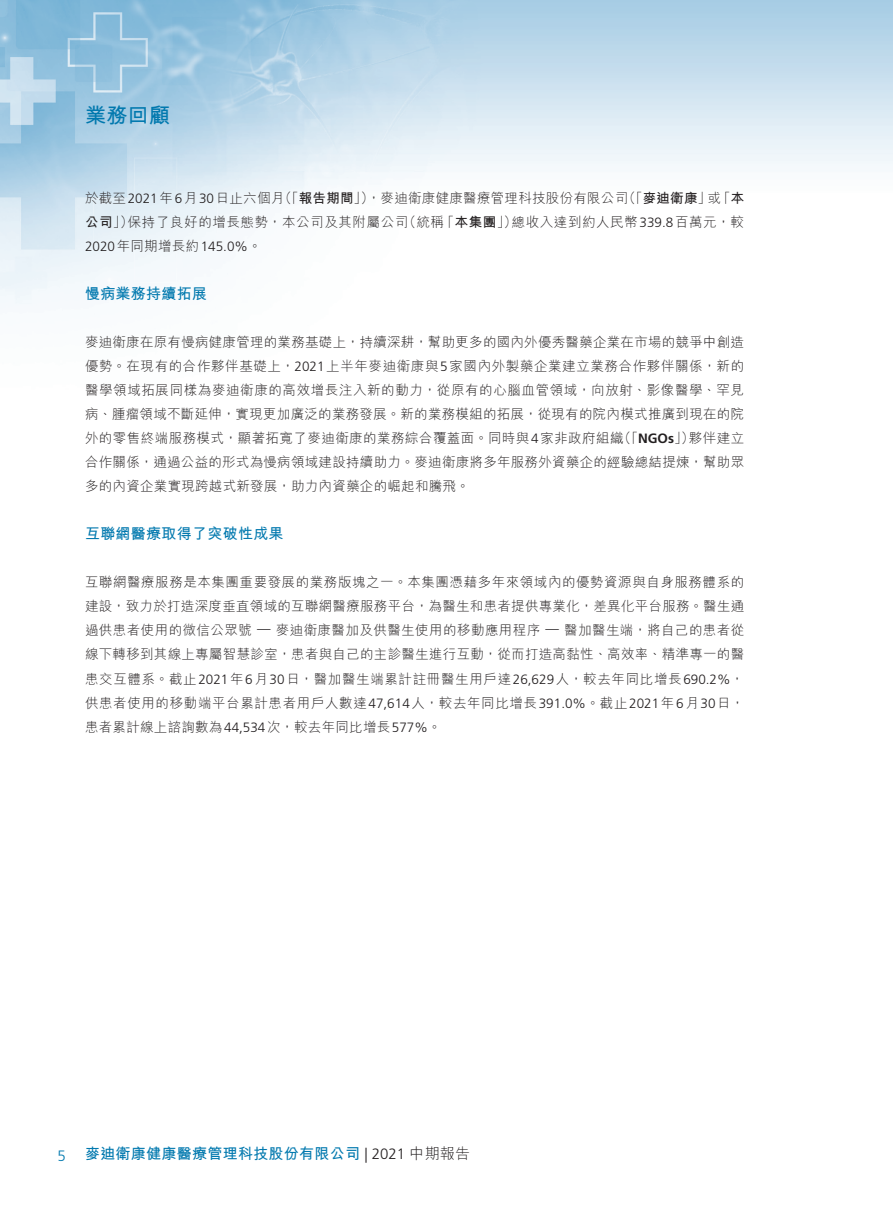
<style>
.page{position:relative;width:893px;height:1212px;background:#fff}
.page>*{position:absolute;margin:0;border:0;box-sizing:border-box;transform-origin:0 0}
.t1{font:700 21px "M Hei HK";color:#0078ae}
._01_H1{font:700 15px "M Hei HK";letter-spacing:.02em;color:#0078ae}
.t2{font:300 15px "Frutiger LT Std";color:#0078ae}
._00_txt{font:300 13.5px/24px "M Hei HK";letter-spacing:.035em;color:#231f20;text-align:right}
._00_txt-2{font:300 13.5px/24px "Frutiger LT Std";color:#231f20}
._00_txt-3{font:700 13.5px "M Hei HK";color:#231f20}
.s1{font-weight:700}
.s2{font-weight:300}
.s3{font-family:"Frutiger LT Std"}
.s4{font-family:"M Hei HK";font-weight:700}
.s5{font-family:"M Hei HK"}
.s6{font-family:"Frutiger LT Std";font-weight:700}
.s7{font-family:"Frutiger LT Std";font-weight:300;color:#231f20}
.s8{font-weight:300;color:#231f20}
</style>
<div class="page">
<img style="left:0;top:0;width:893px;height:304px">
<p class="t1" style="left:85px;top:100px;width:87px">業務回顧</p>
<p class="_00_txt" style="left:279px;top:186px;width:97px">（「<span class="s1">報告期間</span>」）</p>
<p class="_00_txt-3" style="left:622px;top:189px;width:90px"><span class="s2">（「</span>麥迪衛康<span class="s2">」</span></p>
<p class="_00_txt" style="left:367px;top:186px;width:263px">，麥迪衛康健康醫療管理科技股份有限公司</p>
<p class="_00_txt" style="left:85px;top:186px;width:201px">於截至<span class="s3">2021</span>年<span class="s3">6</span>月<span class="s3">30</span>日止六個月</p>
<p class="_00_txt" style="left:707px;top:186px;width:15px">或</p>
<p class="_00_txt" style="left:717px;top:186px;width:29px">「<span class="s1">本</span></p>
<p class="_00_txt-2" style="left:85px;top:211px;width:178px"><span class="s4">公司</span><span class="s5">」）<br></span>2020<span class="s5">年同期增長約</span>145.0%<span class="s5">。</span></p>
<p class="_01_H1" style="left:85px;top:283px;width:124px">慢病業務持續拓展</p>
<p class="_00_txt" style="left:85px;top:330px;width:661px">麥迪衛康在原有慢病健康管理的業務基礎上，持續深耕，幫助更多的國內外優秀醫藥企業在市場的競爭中創造優勢。在現有的合作夥伴基礎上，<span class="s3">2021</span>上半年麥迪衛康與<span class="s3">5</span>家國內外製藥企業建立業務合作夥伴關係，新的醫學領域拓展同樣為麥迪衛康的高效增長注入新的動力，從原有的心腦血管領域，向放射、影像醫學、罕見病、腫瘤領域不斷延伸，實現更加廣泛的業務發展。新的業務模組的拓展，從現有的院內模式推廣到現在的院夥伴建立</p>
<p class="_00_txt" style="left:403px;top:210px;width:43px">（統稱</p>
<p class="_00_txt" style="left:441px;top:210px;width:78px">「<span class="s1">本集團</span>」）</p>
<p class="_00_txt" style="left:128px;top:210px;width:282px">保持了良好的增長態勢，本公司及其附屬公司</p>
<p class="_00_txt" style="left:512px;top:210px;width:234px">總收入達到約人民幣<span class="s3">339.8</span>百萬元，較</p>
<p class="_00_txt" style="left:618px;top:426px;width:78px">（「<span class="s6">NGOs</span>」）</p>
<p class="_00_txt" style="left:85px;top:426px;width:661px;text-align:left">外的零售終端服務模式，顯著拓寬了麥迪衛康的業務綜合覆蓋面。同時與<span class="s3">4</span>家非政府組織<br>合作關係，通過公益的形式為慢病領域建設持續助力。麥迪衛康將多年服務外資藥企的經驗總結提煉，幫助眾多的內資企業實現跨越式新發展，助力內資藥企的崛起和騰飛。</p>
<p class="_01_H1" style="left:85px;top:523px;width:200px">互聯網醫療取得了突破性成果</p>
<p class="_00_txt" style="left:85px;top:570px;width:661px">互聯網醫療服務是本集團重要發展的業務版塊之一。本集團憑藉多年來領域內的優勢資源與自身服務體系的建設，致力於打造深度垂直領域的互聯網醫療服務平台，為醫生和患者提供專業化，差異化平台服務。醫生通醫加醫生端，將自己的患者從</p>
<p class="_00_txt" style="left:276px;top:618px;width:266px">麥迪衛康醫加及供醫生使用的移動應用程序</p>
<p class="_00_txt" style="left:85px;top:618px;width:661px;text-align:left">過供患者使用的微信公眾號<br>線下轉移到其線上專屬智慧診室，患者與自己的主診醫生進行互動，從而打造高黏性、高效率、精準專一的醫患交互體系。截止<span class="s3">2021</span>年<span class="s3">6</span>月<span class="s3">30</span>日，醫加醫生端累計註冊醫生用戶達<span class="s3">26,629</span>人，較去年同比增長<span class="s3">690.2%</span>，供患者使用的移動端平台累計患者用戶人數達<span class="s3">47,614</span>人，較去年同比增長<span class="s3">391.0%</span>。截止<span class="s3">2021</span>年<span class="s3">6</span>月<span class="s3">30</span>日，患者累計線上諮詢數為<span class="s3">44,534</span>次，較去年同比增長<span class="s3">577%</span>。</p>
<p class="_00_txt-2" style="left:257px;top:617px;width:15px">—</p>
<p class="_00_txt-2" style="left:545px;top:617px;width:15px">—</p>
<p class="t2" style="left:58px;top:1147px;width:10px">5</p>
<p class="_01_H1" style="left:85px;top:1143px;width:387px">麥迪衛康健康醫療管理科技股份有限公司 <span class="s7">| 2021</span> <span class="s8">中期報告</span></p>
</div>
